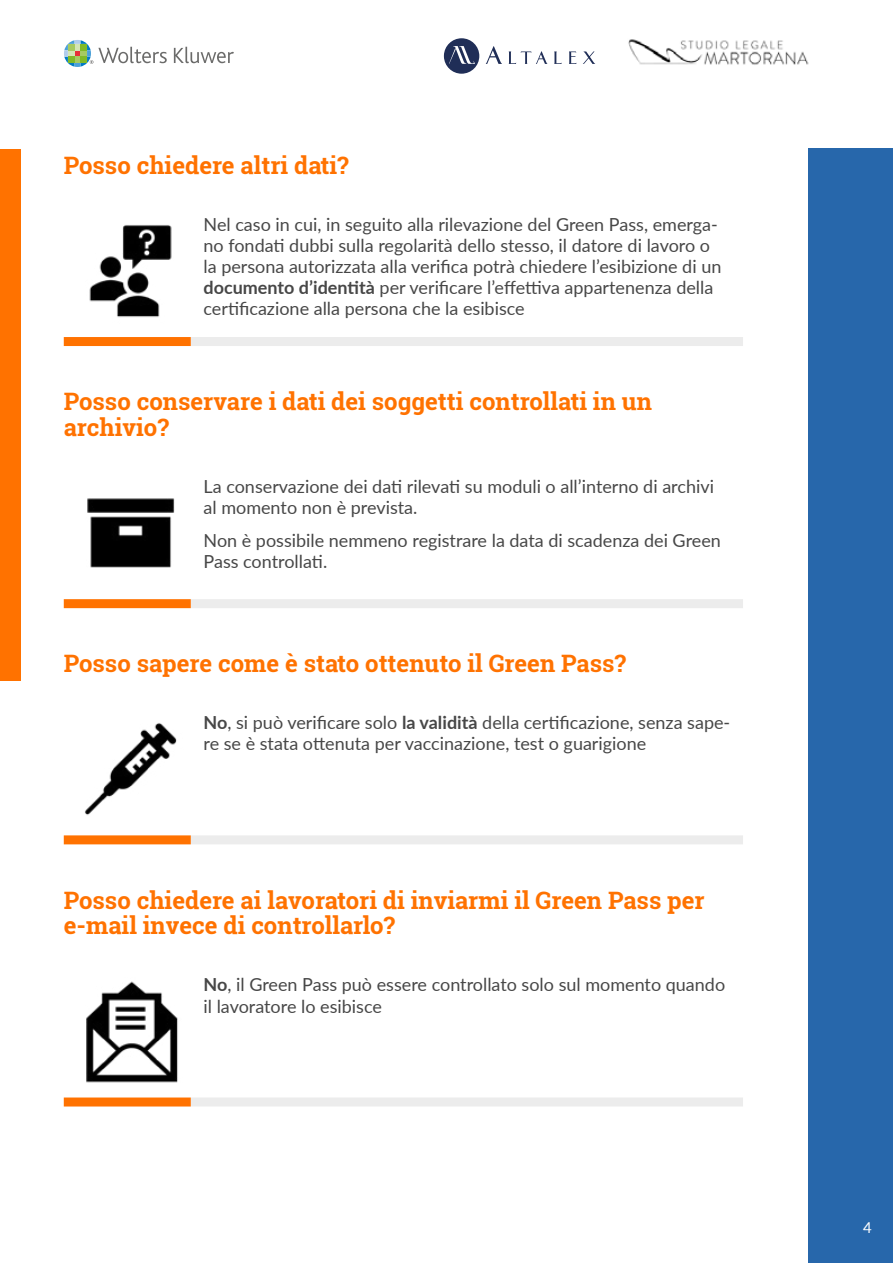
<style>
.page{position:relative;width:893px;height:1263px;background:#fff}
.page>*{position:absolute;margin:0;border:0;box-sizing:border-box;transform-origin:0 0}
.t1{font:700 24px/26px "Roboto Slab";color:#ff7200}
.t2{font:18px/21px "Lato";color:#474747}
.t3{font:15px "Lato";color:#fff}
.s1{font-weight:700}
</style>
<div class="page">
<svg style="left:174px;top:47px;width:60px;height:16px"></svg>
<svg style="left:64px;top:40px;width:103px;height:27px"></svg>
<svg style="left:444px;top:38px;width:35px;height:36px"></svg>
<svg style="left:486px;top:46px;width:16px;height:18px"></svg>
<svg style="left:509px;top:51px;width:38px;height:13px"></svg>
<svg style="left:554px;top:51px;width:8px;height:13px"></svg>
<svg style="left:569px;top:51px;width:8px;height:13px"></svg>
<svg style="left:583px;top:51px;width:12px;height:13px"></svg>
<img style="left:628px;top:39px;width:181px;height:26px">
<div style="left:808px;top:149px;width:85px;height:1114px;background:#2767ab"></div>
<div style="left:0;top:149px;width:21px;height:531px;background:#ff7200"></div>
<div style="left:191px;top:337px;width:552px;height:9px;background:#ececec"></div>
<div style="left:64px;top:337px;width:127px;height:9px;background:#ff7200"></div>
<img style="left:89px;top:225px;width:83px;height:93px">
<div style="left:191px;top:599px;width:552px;height:9px;background:#ececec"></div>
<div style="left:64px;top:599px;width:127px;height:9px;background:#ff7200"></div>
<img style="left:87px;top:498px;width:88px;height:70px">
<div style="left:191px;top:835px;width:552px;height:9px;background:#ececec"></div>
<div style="left:64px;top:835px;width:127px;height:9px;background:#ff7200"></div>
<img style="left:85px;top:723px;width:92px;height:92px">
<div style="left:191px;top:1097px;width:552px;height:9px;background:#ececec"></div>
<div style="left:64px;top:1097px;width:127px;height:9px;background:#ff7200"></div>
<img style="left:86px;top:981px;width:92px;height:102px">
<h1 class="t1" style="left:64px;top:152px;width:287px">Posso chiedere altri dati?</h1>
<p class="t2" style="left:204px;top:213px;width:519px">Nel caso in cui, in seguito alla rilevazione del Green Pass, emerga&shy;no fondati dubbi sulla regolarità dello stesso, il datore di lavoro o la persona autorizzata alla verifica potrà chiedere l’esibizione di un <span class="s1">documento d’identità</span> per verificare l’effettiva appartenenza della certificazione alla persona che la esibisce</p>
<h1 class="t1" style="left:64px;top:388px;width:590px">Posso conservare i dati dei soggetti controllati in un archivio?</h1>
<p class="t2" style="left:204px;top:475px;width:512px">La conservazione dei dati rilevati su moduli o all’interno di archivi al momento non è prevista.</p>
<p class="t2" style="left:204px;top:529px;width:519px">Non è possibile nemmeno registrare la data di scadenza dei Green<br>Pass controllati.</p>
<h1 class="t1" style="left:64px;top:650px;width:564px">Posso sapere come è stato ottenuto il Green Pass?</h1>
<p class="t2" style="left:204px;top:711px;width:528px"><span class="s1">No</span>, si può verificare solo <span class="s1">la validità</span> della certificazione, senza sape&shy;re se è stata ottenuta per vaccinazione, test o guarigione</p>
<h1 class="t1" style="left:64px;top:887px;width:642px">Posso chiedere ai lavoratori di inviarmi il Green Pass per e-mail invece di controllarlo?</h1>
<p class="t2" style="left:204px;top:974px;width:523px"><span class="s1">No</span>, il Green Pass può essere controllato solo sul momento quando il lavoratore lo esibisce</p>
<p class="t3" style="left:863px;top:1217px;width:10px">4</p>
</div>
